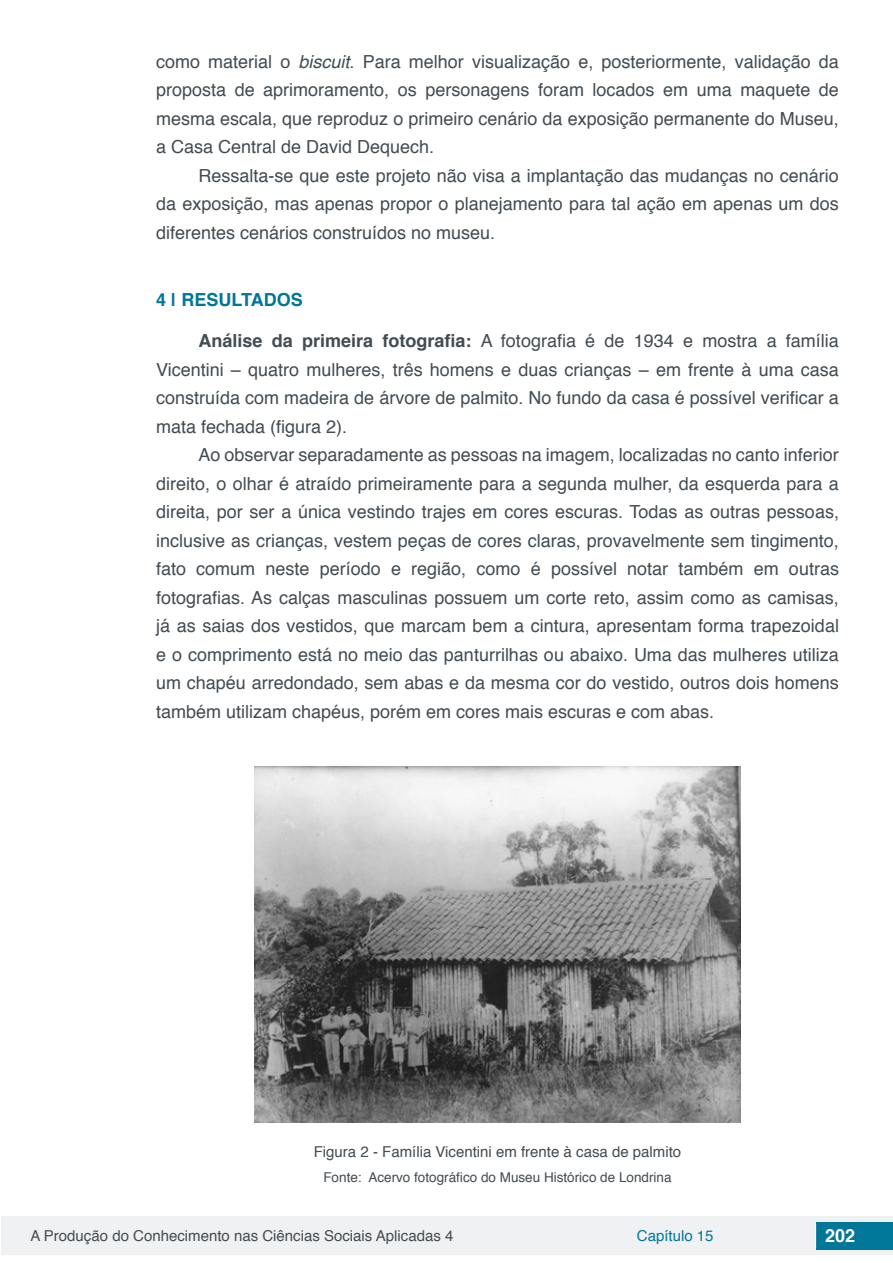
<style>
.page{position:relative;width:893px;height:1263px;background:#fff}
.page>*{position:absolute;margin:0;border:0;box-sizing:border-box;transform-origin:0 0}
.txt{font:18px/28.5px "Helvetica";color:#434c52;text-align:justify}
.t1{font:700 18px "Helvetica";color:#007699}
.t2{font:700 18px "Helvetica";color:#fff}
.info_tab_gra_imag{font:15px "Helvetica";color:#434c52}
.t3{font:15px "Helvetica";color:#007699}
.fonte_tab_gra_imag{font:13.5px "Helvetica";color:#434c52}
.s1{font-style:italic}
.s2{font-weight:700}
</style>
<div class="page">
<div style="left:1px;top:1216px;width:891px;height:38px;background:#f0f1f2"></div>
<div style="left:816px;top:1222px;width:77px;height:27px;background:#007699"></div>
<svg style="left:815px;top:1224px;width:1px;height:24px"></svg>
<img style="left:254px;top:766px;width:486px;height:356px">
<p class="txt" style="left:156px;top:47px;width:684px">como material o <span class="s1">biscuit</span>. Para melhor visualização e, posteriormente, validação da proposta de aprimoramento, os personagens foram locados em uma maquete de mesma escala, que reproduz o primeiro cenário da exposição permanente do Museu, a Casa Central de David Dequech.</p>
<p class="txt" style="left:156px;top:161px;width:684px;text-indent:43px">Ressalta-se que este projeto não visa a implantação das mudanças no cenário da exposição, mas apenas propor o planejamento para tal ação em apenas um dos diferentes cenários construídos no museu.</p>
<p class="t1" style="left:156px;top:285px;width:148px">4 | RESULTADOS</p>
<p class="txt" style="left:156px;top:327px;width:684px;text-indent:43px"><span class="s2">Análise da primeira fotografia:</span> A fotografia é de 1934 e mostra a família Vicentini – quatro mulheres, três homens e duas crianças – em frente à uma casa construída com madeira de árvore de palmito. No fundo da casa é possível verificar a mata fechada (figura 2).</p>
<p class="txt" style="left:156px;top:441px;width:684px;text-indent:43px">Ao observar separadamente as pessoas na imagem, localizadas no canto inferior direito, o olhar é atraído primeiramente para a segunda mulher, da esquerda para a direita, por ser a única vestindo trajes em cores escuras. Todas as outras pessoas, inclusive as crianças, vestem peças de cores claras, provavelmente sem tingimento, fato comum neste período e região, como é possível notar também em outras fotografias. As calças masculinas possuem um corte reto, assim como as camisas, já as saias dos vestidos, que marcam bem a cintura, apresentam forma trapezoidal e o comprimento está no meio das panturrilhas ou abaixo. Uma das mulheres utiliza um chapéu arredondado, sem abas e da mesma cor do vestido, outros dois homens também utilizam chapéus, porém em cores mais escuras e com abas.</p>
<p class="info_tab_gra_imag" style="left:314px;top:1140px;width:369px">Figura 2 - Família Vicentini em frente à casa de palmito</p>
<p class="fonte_tab_gra_imag" style="left:323px;top:1167px;width:350px">Fonte: Acervo fotográfico do Museu Histórico de Londrina</p>
<p class="info_tab_gra_imag" style="left:31px;top:1224px;width:424px">A Produção do Conhecimento nas Ciências Sociais Aplicadas 4</p>
<p class="t3" style="left:637px;top:1224px;width:78px">Capítulo 15</p>
<p class="t2" style="left:825px;top:1221px;width:32px">202</p>
</div>
